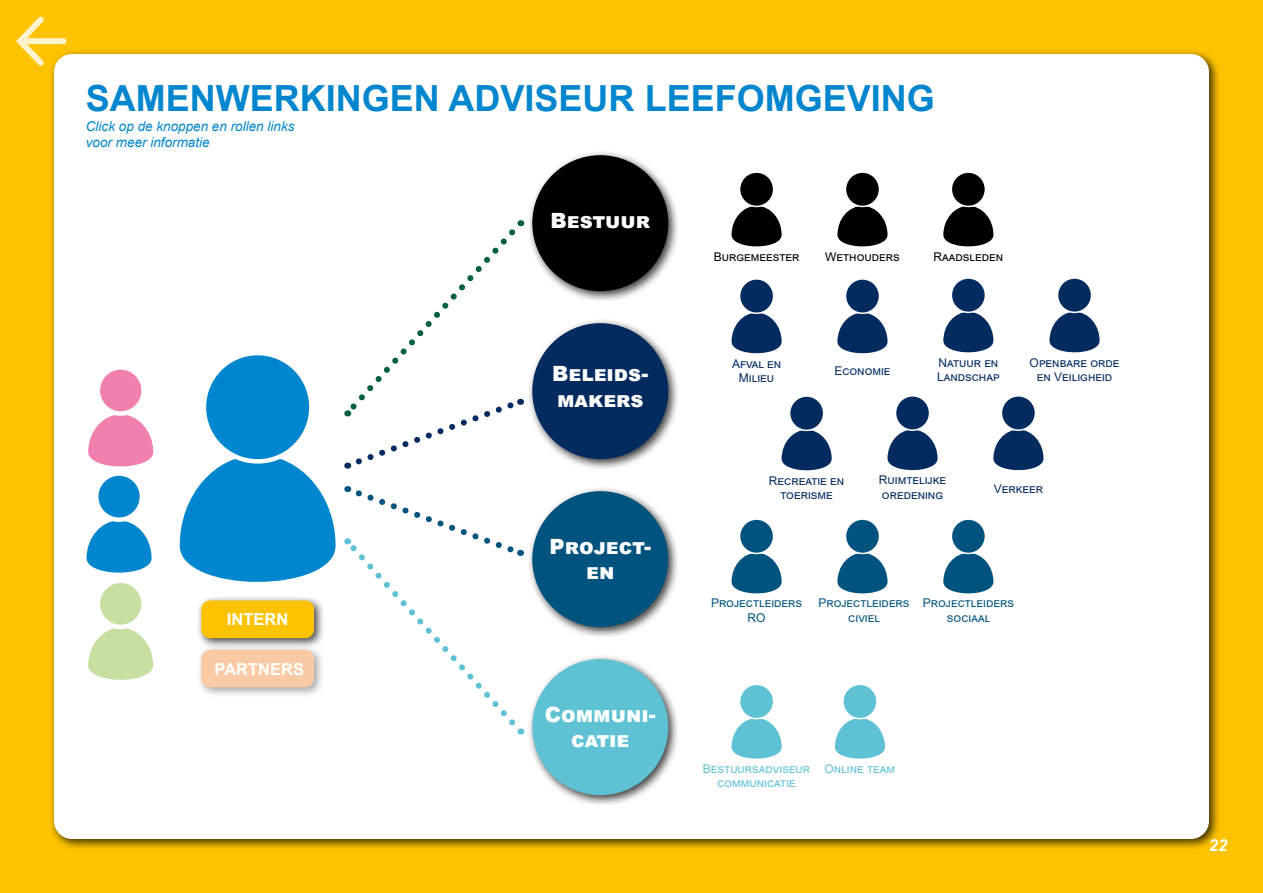
<style>
.page{position:relative;width:1263px;height:893px;background:#fdc300}
.page>*{position:absolute;margin:0;border:0;box-sizing:border-box;transform-origin:0 0}
.t1{font:700 36px "Arial";color:#0086ce}
.t2{font:900 21px/25.2px "Arial";color:#fff;text-align:center}
.t3{font:700 16.5px "Arial";color:#fff}
.t4{font:italic 700 16.5px "Arial";color:#fff}
.t5{font:italic 13.5px/16.2px "Arial";color:#0086ce}
.t6{font:12px/14.4px "Arial";color:#042b60;text-align:center}
.t7{font:12px/14.4px "Arial";color:#00537e;text-align:center}
.t8{font:12px/14.4px "Arial";color:#5ec2d4;text-align:center}
.t9{font:12px "Arial";color:#000}
</style>
<div class="page">
<div style="left:49px;top:49px;width:1172px;height:801px;background:#000;opacity:.75"></div>
<div style="left:54px;top:54px;width:1155px;height:785px;background:#fff;border-radius:18px"></div>
<svg style="left:993px;top:430px;width:51px;height:41px"></svg>
<div style="left:1001px;top:396px;width:34px;height:34px;background:#042b60;border-radius:50%"></div>
<div style="left:1001px;top:395px;width:35px;height:36px;border:2px solid #fff;border-radius:50%"></div>
<svg style="left:731px;top:313px;width:51px;height:41px"></svg>
<div style="left:739px;top:279px;width:35px;height:34px;background:#042b60;border-radius:50%"></div>
<div style="left:739px;top:278px;width:35px;height:36px;border:2px solid #fff;border-radius:50%"></div>
<svg style="left:781px;top:430px;width:51px;height:41px"></svg>
<div style="left:790px;top:396px;width:34px;height:34px;background:#042b60;border-radius:50%"></div>
<div style="left:789px;top:395px;width:35px;height:36px;border:2px solid #fff;border-radius:50%"></div>
<svg style="left:887px;top:430px;width:51px;height:41px"></svg>
<div style="left:895px;top:396px;width:34px;height:34px;background:#042b60;border-radius:50%"></div>
<div style="left:895px;top:395px;width:35px;height:36px;border:2px solid #fff;border-radius:50%"></div>
<svg style="left:943px;top:312px;width:51px;height:41px"></svg>
<div style="left:951px;top:278px;width:34px;height:34px;background:#042b60;border-radius:50%"></div>
<div style="left:950px;top:277px;width:36px;height:36px;border:2px solid #fff;border-radius:50%"></div>
<svg style="left:837px;top:313px;width:51px;height:41px"></svg>
<div style="left:845px;top:279px;width:34px;height:34px;background:#042b60;border-radius:50%"></div>
<div style="left:845px;top:278px;width:35px;height:36px;border:2px solid #fff;border-radius:50%"></div>
<svg style="left:731px;top:206px;width:51px;height:41px"></svg>
<div style="left:739px;top:172px;width:35px;height:34px;background:#000;border-radius:50%"></div>
<div style="left:739px;top:171px;width:35px;height:36px;border:2px solid #fff;border-radius:50%"></div>
<svg style="left:837px;top:206px;width:51px;height:41px"></svg>
<div style="left:845px;top:172px;width:34px;height:34px;background:#000;border-radius:50%"></div>
<div style="left:845px;top:171px;width:35px;height:36px;border:2px solid #fff;border-radius:50%"></div>
<svg style="left:731px;top:553px;width:51px;height:41px"></svg>
<div style="left:739px;top:519px;width:35px;height:34px;background:#00537e;border-radius:50%"></div>
<div style="left:739px;top:518px;width:35px;height:36px;border:2px solid #fff;border-radius:50%"></div>
<svg style="left:837px;top:553px;width:51px;height:41px"></svg>
<div style="left:845px;top:519px;width:34px;height:34px;background:#00537e;border-radius:50%"></div>
<div style="left:845px;top:518px;width:35px;height:36px;border:2px solid #fff;border-radius:50%"></div>
<svg style="left:943px;top:206px;width:51px;height:41px"></svg>
<div style="left:951px;top:172px;width:34px;height:34px;background:#000;border-radius:50%"></div>
<div style="left:950px;top:171px;width:36px;height:36px;border:2px solid #fff;border-radius:50%"></div>
<svg style="left:943px;top:553px;width:51px;height:41px"></svg>
<div style="left:951px;top:519px;width:34px;height:34px;background:#00537e;border-radius:50%"></div>
<div style="left:950px;top:518px;width:36px;height:36px;border:2px solid #fff;border-radius:50%"></div>
<svg style="left:1049px;top:312px;width:51px;height:41px"></svg>
<div style="left:1057px;top:278px;width:34px;height:34px;background:#042b60;border-radius:50%"></div>
<div style="left:1057px;top:277px;width:35px;height:36px;border:2px solid #fff;border-radius:50%"></div>
<svg style="left:16px;top:16px;width:33px;height:50px"></svg>
<div style="left:21px;top:38px;width:42px;height:6px;background:#fef3cc"></div>
<svg style="left:731px;top:719px;width:51px;height:40px"></svg>
<div style="left:739px;top:684px;width:35px;height:35px;background:#5ec2d4;border-radius:50%"></div>
<div style="left:739px;top:684px;width:35px;height:35px;border:2px solid #fff;border-radius:50%"></div>
<svg style="left:834px;top:718px;width:51px;height:41px"></svg>
<div style="left:843px;top:684px;width:34px;height:35px;background:#5ec2d4;border-radius:50%"></div>
<div style="left:842px;top:684px;width:36px;height:35px;border:2px solid #fff;border-radius:50%"></div>
<div style="left:527px;top:318px;width:152px;height:152px;background:#000;opacity:.75"></div>
<div style="left:532px;top:323px;width:136px;height:136px;background:#042b60;border-radius:50%"></div>
<div style="left:527px;top:150px;width:152px;height:152px;background:#000;opacity:.75"></div>
<div style="left:532px;top:155px;width:136px;height:136px;background:#000;border-radius:50%"></div>
<div style="left:527px;top:486px;width:152px;height:152px;background:#000;opacity:.75"></div>
<div style="left:532px;top:491px;width:136px;height:136px;background:#00537e;border-radius:50%"></div>
<div style="left:527px;top:654px;width:152px;height:152px;background:#000;opacity:.75"></div>
<div style="left:532px;top:659px;width:136px;height:136px;background:#5ec2d4;border-radius:50%"></div>
<svg style="left:88px;top:415px;width:66px;height:52px"></svg>
<svg style="left:98px;top:367px;width:46px;height:47px;background:#f38fb8"></svg>
<div style="left:96px;top:365px;width:50px;height:51px;border:4px solid #fff;border-radius:50%"></div>
<svg style="left:179px;top:220px;width:343px;height:514px"></svg>
<div style="left:204px;top:353px;width:107px;height:108px;background:#0086ce;border-radius:50%"></div>
<div style="left:202px;top:351px;width:112px;height:113px;border:4px solid #fff;border-radius:50%"></div>
<svg style="left:86px;top:521px;width:66px;height:52px"></svg>
<div style="left:96px;top:474px;width:46px;height:46px;background:#0086ce;border-radius:50%"></div>
<div style="left:94px;top:471px;width:50px;height:51px;border:4px solid #fff;border-radius:50%"></div>
<svg style="left:88px;top:628px;width:66px;height:52px"></svg>
<svg style="left:98px;top:581px;width:46px;height:46px"></svg>
<div style="left:96px;top:578px;width:50px;height:51px;border:4px solid #fff;border-radius:50%"></div>
<div style="left:196px;top:596px;width:129px;height:54px;background:#000;opacity:.75"></div>
<div style="left:201px;top:600px;width:113px;height:38px;background:#fdc300;border-radius:9px"></div>
<div style="left:196px;top:645px;width:129px;height:54px;background:#000;opacity:.75"></div>
<div style="left:201px;top:650px;width:113px;height:37px;background:#f9caa4;border-radius:9px"></div>
<h1 class="t1" style="left:86px;top:73px;width:850px">SAMENWERKINGEN ADVISEUR LEEFOMGEVING</h1>
<p class="t5" style="left:86px;top:118px;width:210px">Click op de knoppen en rollen links voor meer informatie</p>
<h3 class="t3" style="left:227px;top:608px;width:63px">INTERN</h3>
<h3 class="t3" style="left:215px;top:657px;width:91px">PARTNERS</h3>
<h2 class="t2" style="left:551px;top:207px;width:101px">Bestuur</h2>
<h2 class="t2" style="left:552px;top:361px;width:98px;text-align:left">Beleids&shy;makers</h2>
<h2 class="t2" style="left:550px;top:533px;width:103px">Project&shy;en</h2>
<h2 class="t2" style="left:545px;top:701px;width:113px">Communi&shy;catie</h2>
<p class="t9" style="left:714px;top:248px;width:84px">Burgemeester</p>
<p class="t9" style="left:825px;top:248px;width:76px">Wethouders</p>
<p class="t9" style="left:933px;top:248px;width:71px">Raadsleden</p>
<p class="t6" style="left:732px;top:356px;width:50px">Afval en<br>Milieu</p>
<p class="t6" style="left:834px;top:363px;width:58px">Economie</p>
<p class="t6" style="left:937px;top:355px;width:64px;text-align:left">Natuur en<br>Landschap</p>
<p class="t6" style="left:1030px;top:355px;width:91px">Openbare orde en Veiligheid</p>
<p class="t6" style="left:769px;top:473px;width:77px">Recreatie en toerisme</p>
<p class="t6" style="left:879px;top:473px;width:69px;text-align:left">Ruimtelijke oredening</p>
<p class="t6" style="left:994px;top:482px;width:48px">Verkeer</p>
<p class="t7" style="left:711px;top:596px;width:93px">Projectleiders<br>RO</p>
<p class="t7" style="left:818px;top:596px;width:93px">Projectleiders civiel</p>
<p class="t7" style="left:923px;top:596px;width:93px">Projectleiders sociaal</p>
<p class="t8" style="left:703px;top:761px;width:105px">Bestuursadviseur communicatie</p>
<p class="t8" style="left:825px;top:761px;width:72px">Online team</p>
<h3 class="t4" style="left:1209px;top:834px;width:20px">22</h3>
</div>
